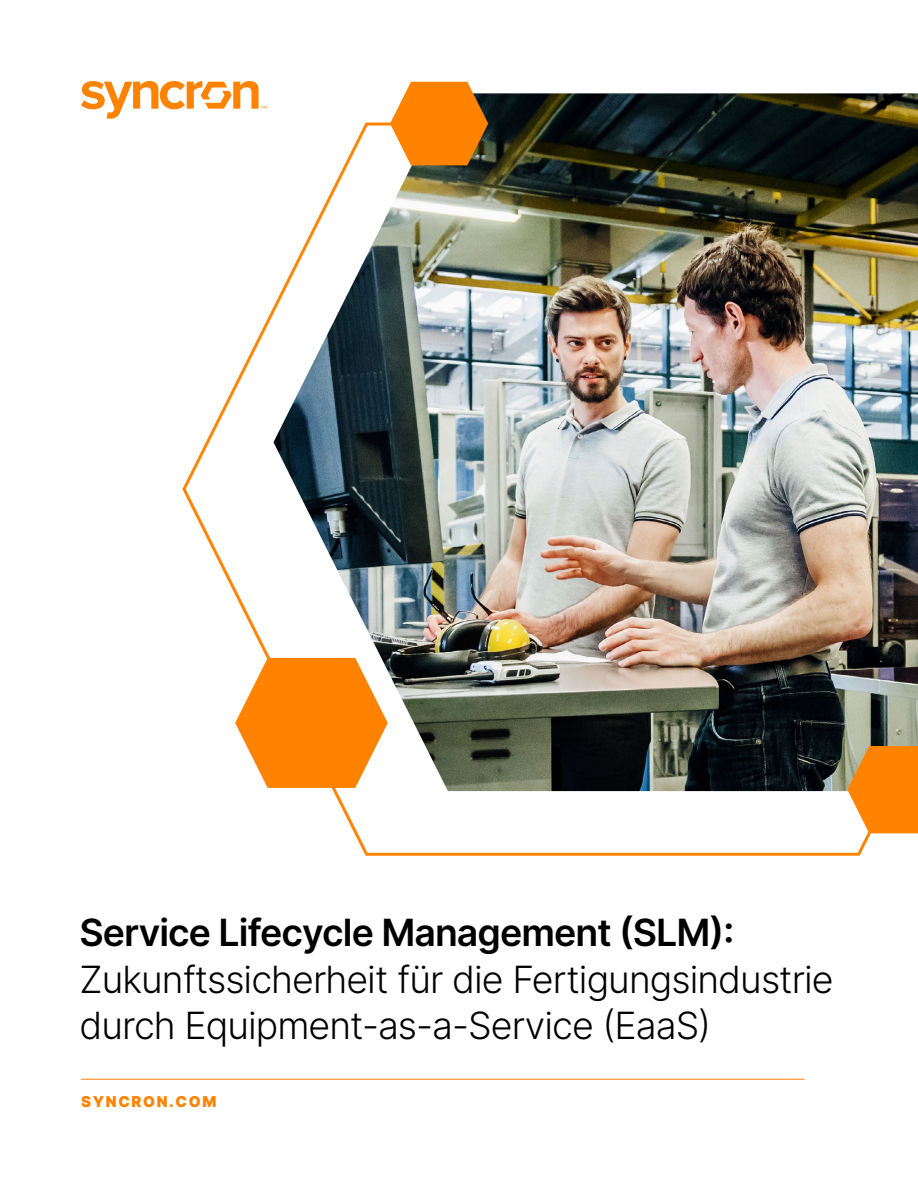
<style>
.page{position:relative;width:918px;height:1188px;background:#fff}
.page>*{position:absolute;margin:0;border:0;box-sizing:border-box;transform-origin:0 0}
.t1{font:300 37.5px/46.5px "Inter";letter-spacing:-.025em;color:#000}
.t2{font:600 37.5px "Inter";letter-spacing:-.025em;color:#000}
.t3{font:900 15px "Inter";letter-spacing:.11em;color:#ff8300}
</style>
<div class="page">
<svg style="left:182px;top:308px;width:736px;height:548px"></svg>
<svg style="left:81px;top:81px;width:186px;height:38px"></svg>
<img style="left:273px;top:93px;width:645px;height:698px">
<svg style="left:235px;top:658px;width:153px;height:130px"></svg>
<svg style="left:390px;top:82px;width:98px;height:83px;background:#ee8d25"></svg>
<svg style="left:847px;top:746px;width:71px;height:87px;background:#f89020"></svg>
<hr style="left:81px;top:1079px;width:724px;height:1px;background:#ff8300">
<p class="t2" style="left:80px;top:905px;width:656px">Service Lifecycle Management (SLM):</p>
<p class="t1" style="left:80px;top:955px;width:756px">Zukunftssicherheit für die Fertigungsindustrie durch Equipment-as-a-Service (EaaS)</p>
<p class="t3" style="left:81px;top:1091px;width:137px">SYNCRON.COM</p>
</div>
